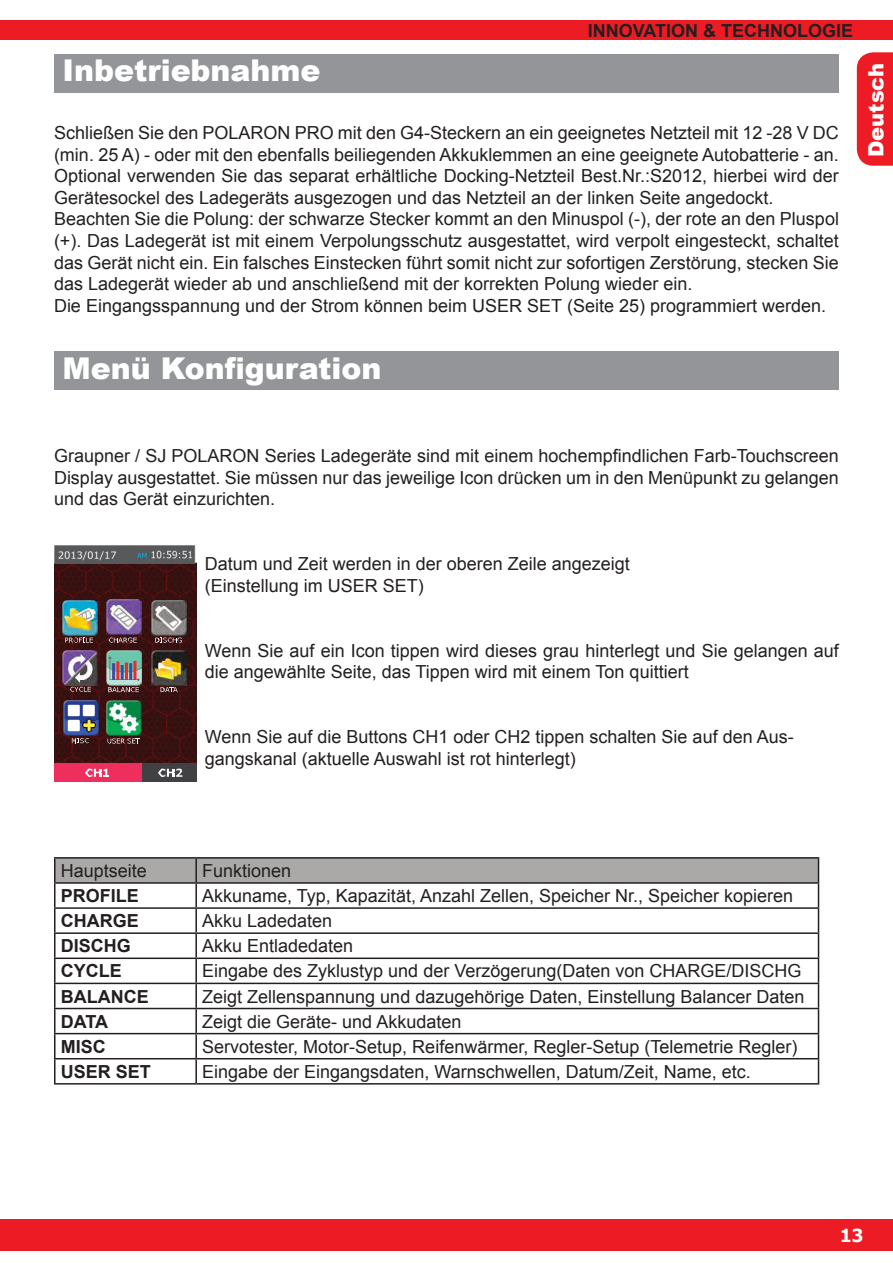
<style>
.page{position:relative;width:893px;height:1263px;background:#fff}
.page>*{position:absolute;margin:0;border:0;box-sizing:border-box;transform-origin:0 0}
.t1{font:900 30px "Arial";color:#fff}
.t2{font:900 21px "Arial";color:#fff}
.t3{font:18px/21.6px "Arial";color:#231f20}
.t4{font:700 18px "Arial";color:#231f20}
.t5{font:700 18px "Tahoma";color:#fff}
</style>
<div class="page">
<div style="left:857px;top:52px;width:36px;height:114px;background:#ed1c24"></div>
<div style="left:0;top:1219px;width:893px;height:31px;background:#ed1c24"></div>
<div style="left:0;top:20px;width:893px;height:20px;background:#ed1c24"></div>
<div style="left:54px;top:54px;width:785px;height:38px;background:#939598"></div>
<div style="left:54px;top:351px;width:785px;height:38px;background:#939598"></div>
<hr style="left:54px;top:857px;width:142px;height:2px;background:#231f20">
<hr style="left:54px;top:859px;width:2px;height:23px;background:#231f20">
<hr style="left:196px;top:857px;width:623px;height:2px;background:#231f20">
<hr style="left:54px;top:882px;width:142px;height:2px;background:#231f20">
<hr style="left:54px;top:884px;width:2px;height:23px;background:#231f20">
<hr style="left:54px;top:907px;width:142px;height:2px;background:#231f20">
<hr style="left:54px;top:909px;width:2px;height:23px;background:#231f20">
<hr style="left:54px;top:932px;width:142px;height:2px;background:#231f20">
<hr style="left:54px;top:934px;width:2px;height:23px;background:#231f20">
<hr style="left:54px;top:957px;width:142px;height:2px;background:#231f20">
<hr style="left:54px;top:959px;width:2px;height:24px;background:#231f20">
<hr style="left:54px;top:983px;width:142px;height:1px;background:#231f20">
<hr style="left:54px;top:984px;width:2px;height:24px;background:#231f20">
<hr style="left:54px;top:1008px;width:142px;height:1px;background:#231f20">
<hr style="left:54px;top:1009px;width:2px;height:24px;background:#231f20">
<hr style="left:54px;top:1033px;width:142px;height:1px;background:#231f20">
<hr style="left:54px;top:1034px;width:2px;height:24px;background:#231f20">
<hr style="left:54px;top:1058px;width:142px;height:1px;background:#231f20">
<hr style="left:54px;top:1059px;width:2px;height:24px;background:#231f20">
<svg style="left:55px;top:858px;width:764px;height:225px"></svg>
<hr style="left:54px;top:1083px;width:142px;height:1px;background:#231f20">
<hr style="left:196px;top:1083px;width:623px;height:1px;background:#231f20">
<img style="left:54px;top:546px;width:142px;height:217px">
<div style="left:142px;top:763px;width:54px;height:19px;background:#414042"></div>
<div style="left:54px;top:763px;width:88px;height:19px;background:#ee2e5d"></div>
<svg style="left:85px;top:769px;width:24px;height:8px"></svg>
<svg style="left:158px;top:769px;width:24px;height:8px"></svg>
<svg style="left:65px;top:637px;width:28px;height:6px"></svg>
<svg style="left:109px;top:637px;width:28px;height:6px"></svg>
<svg style="left:155px;top:637px;width:27px;height:6px"></svg>
<svg style="left:70px;top:687px;width:21px;height:5px"></svg>
<svg style="left:108px;top:687px;width:31px;height:5px"></svg>
<svg style="left:72px;top:738px;width:17px;height:6px"></svg>
<svg style="left:108px;top:738px;width:32px;height:5px"></svg>
<svg style="left:161px;top:687px;width:17px;height:5px"></svg>
<img style="left:62px;top:600px;width:35px;height:35px">
<img style="left:106px;top:600px;width:35px;height:35px">
<img style="left:152px;top:600px;width:34px;height:35px">
<img style="left:63px;top:650px;width:35px;height:35px">
<img style="left:106px;top:650px;width:35px;height:35px">
<img style="left:64px;top:701px;width:35px;height:35px">
<img style="left:151px;top:651px;width:35px;height:35px">
<img style="left:107px;top:700px;width:35px;height:35px">
<h1 class="t1" style="left:63px;top:49px;width:260px">Inbetriebnahme</h1>
<p class="t4" style="left:588px;top:19px;width:267px">INNOVATION &amp; TECHNOLOGIE</p>
<p class="t3" style="left:54px;top:122px;width:786px">Schließen Sie den POLARON PRO mit den G4-Steckern an ein geeignetes Netzteil mit 12 -28 V DC (min. 25 A) - oder mit den ebenfalls beiliegenden Akkuklemmen an eine geeignete Autobatterie - an.<br>Optional verwenden Sie das separat erhältliche Docking-Netzteil Best.Nr.:S2012, hierbei wird der Gerätesockel des Ladegeräts ausgezogen und das Netzteil an der linken Seite angedockt.<br>Beachten Sie die Polung: der schwarze Stecker kommt an den Minuspol (-), der rote an den Pluspol (+). Das Ladegerät ist mit einem Verpolungsschutz ausgestattet, wird verpolt eingesteckt, schaltet das Gerät nicht ein. Ein falsches Einstecken führt somit nicht zur sofortigen Zerstörung, stecken Sie das Ladegerät wieder ab und anschließend mit der korrekten Polung wieder ein.<br>Die Eingangsspannung und der Strom können beim USER SET (Seite 25) programmiert werden.</p>
<p class="t2" style="left:861px;top:157px;width:96px;rotate:-90deg">Deutsch</p>
<h1 class="t1" style="left:63px;top:346px;width:321px">Menü Konfiguration</h1>
<p class="t3" style="left:54px;top:445px;width:786px;text-align:justify">Graupner / SJ POLARON Series Ladegeräte sind mit einem hochempfindlichen Farb-Touchscreen Display ausgestattet. Sie müssen nur das jeweilige Icon drücken um in den Menüpunkt zu gelangen und das Gerät einzurichten.</p>
<p class="t3" style="left:205px;top:553px;width:427px">Datum und Zeit werden in der oberen Zeile angezeigt (Einstellung im USER SET)</p>
<p class="t3" style="left:205px;top:640px;width:636px">Wenn Sie auf ein Icon tippen wird dieses grau hinterlegt und Sie gelangen auf die angewählte Seite, das Tippen wird mit einem Ton quittiert</p>
<p class="t3" style="left:205px;top:726px;width:591px">Wenn Sie auf die Buttons CH1 oder CH2 tippen schalten Sie auf den Aus&shy;gangskanal (aktuelle Auswahl ist rot hinterlegt)</p>
<p class="t3" style="left:61px;top:860px;width:88px">Hauptseite</p>
<p class="t3" style="left:202px;top:860px;width:91px">Funktionen</p>
<p class="t4" style="left:61px;top:884px;width:80px">PROFILE</p>
<p class="t3" style="left:202px;top:885px;width:592px">Akkuname, Typ, Kapazität, Anzahl Zellen, Speicher Nr., Speicher kopieren</p>
<p class="t4" style="left:61px;top:909px;width:79px">CHARGE</p>
<p class="t3" style="left:202px;top:910px;width:132px">Akku Ladedaten</p>
<p class="t4" style="left:61px;top:934px;width:72px">DISCHG</p>
<p class="t3" style="left:202px;top:935px;width:153px">Akku Entladedaten</p>
<p class="t4" style="left:61px;top:959px;width:63px">CYCLE</p>
<p class="t3" style="left:202px;top:960px;width:601px">Eingabe des Zyklustyp und der Verzögerung(Daten von CHARGE/DISCHG</p>
<p class="t4" style="left:61px;top:984px;width:89px">BALANCE</p>
<p class="t3" style="left:202px;top:985px;width:604px">Zeigt Zellenspannung und dazugehörige Daten, Einstellung Balancer Daten</p>
<p class="t4" style="left:61px;top:1009px;width:49px">DATA</p>
<p class="t3" style="left:202px;top:1011px;width:261px">Zeigt die Geräte- und Akkudaten</p>
<p class="t4" style="left:61px;top:1034px;width:47px">MISC</p>
<p class="t3" style="left:202px;top:1036px;width:597px">Servotester, Motor-Setup, Reifenwärmer, Regler-Setup (Telemetrie Regler)</p>
<p class="t4" style="left:61px;top:1060px;width:92px">USER SET</p>
<p class="t3" style="left:202px;top:1061px;width:550px">Eingabe der Eingangsdaten, Warnschwellen, Datum/Zeit, Name, etc.</p>
<p class="t5" style="left:840px;top:1222px;width:24px">13</p>
</div>
